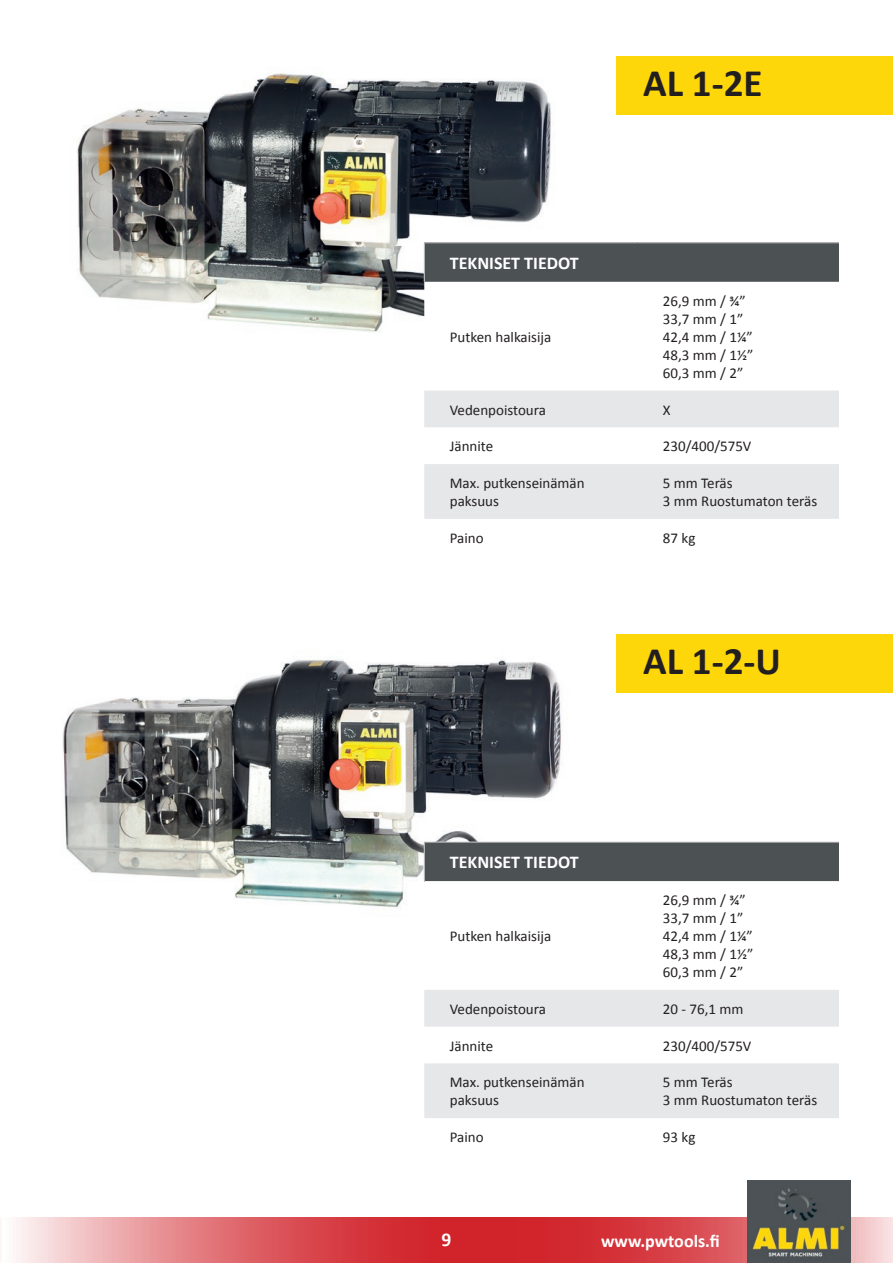
<style>
.page{position:relative;width:893px;height:1263px;background:#fff}
.page>*{position:absolute;margin:0;border:0;box-sizing:border-box;transform-origin:0 0}
.t1{font:700 39px "Calibri";color:#231f20}
.t2{font:700 19.5px "Calibri";color:#fff}
.t3{font:700 18px "Calibri";color:#fff}
.t4{font:15px/18px "Calibri";color:#231f20}
</style>
<div class="page">
<hr style="left:0;top:1217px;width:1px;height:46px;background:#d1232a">
<svg style="left:16px;top:1217px;width:877px;height:46px;background:#dd6166"></svg>
<img style="left:747px;top:1180px;width:104px;height:83px">
<img style="left:62px;top:658px;width:539px;height:250px">
<img style="left:77px;top:73px;width:476px;height:259px">
<div style="left:424px;top:243px;width:415px;height:39px;background:#4c5154"></div>
<svg style="left:424px;top:282px;width:415px;height:109px"></svg>
<div style="left:424px;top:391px;width:415px;height:36px;background:#e6e7e9"></div>
<div style="left:424px;top:464px;width:415px;height:55px;background:#e6e7e9"></div>
<hr style="left:424px;top:242px;width:213px;height:1px;background:#d1d2d4">
<hr style="left:424px;top:243px;width:1px;height:39px;background:#d1d2d4">
<hr style="left:637px;top:242px;width:202px;height:1px;background:#d1d2d4">
<div style="left:617px;top:56px;width:276px;height:58px;background:#fed70a"></div>
<div style="left:424px;top:842px;width:415px;height:39px;background:#4c5154"></div>
<svg style="left:424px;top:881px;width:415px;height:27px"></svg>
<div style="left:424px;top:990px;width:415px;height:36px;background:#e6e7e9"></div>
<div style="left:424px;top:1063px;width:415px;height:55px;background:#e6e7e9"></div>
<hr style="left:424px;top:842px;width:213px;height:1px;background:#d1d2d4">
<hr style="left:424px;top:842px;width:1px;height:39px;background:#d1d2d4">
<hr style="left:637px;top:842px;width:202px;height:1px;background:#d1d2d4">
<div style="left:617px;top:634px;width:276px;height:58px;background:#fed70a"></div>
<p class="t3" style="left:450px;top:252px;width:130px">TEKNISET TIEDOT</p>
<p class="t4" style="left:450px;top:328px;width:103px">Putken halkaisija</p>
<h1 class="t1" style="left:643px;top:58px;width:121px">AL 1-2E</h1>
<p class="t4" style="left:663px;top:292px;width:92px">26,9 mm / ¾”<br>33,7 mm / 1”<br>42,4 mm / 1¼”<br>48,3 mm / 1½”<br>60,3 mm / 2”</p>
<p class="t4" style="left:450px;top:401px;width:98px">Vedenpoistoura</p>
<p class="t4" style="left:663px;top:401px;width:9px">X</p>
<p class="t4" style="left:450px;top:437px;width:45px">Jännite</p>
<p class="t4" style="left:663px;top:437px;width:90px">230/400/575V</p>
<p class="t4" style="left:450px;top:474px;width:136px">Max. putkenseinämän paksuus</p>
<p class="t4" style="left:663px;top:474px;width:156px">5 mm Teräs<br>3 mm Ruostumaton teräs</p>
<p class="t4" style="left:450px;top:529px;width:35px">Paino</p>
<p class="t4" style="left:663px;top:529px;width:34px">87 kg</p>
<h1 class="t1" style="left:643px;top:636px;width:139px">AL 1-2-U</h1>
<p class="t3" style="left:450px;top:851px;width:130px">TEKNISET TIEDOT</p>
<p class="t4" style="left:450px;top:927px;width:103px">Putken halkaisija</p>
<p class="t4" style="left:663px;top:891px;width:92px">26,9 mm / ¾”<br>33,7 mm / 1”<br>42,4 mm / 1¼”<br>48,3 mm / 1½”<br>60,3 mm / 2”</p>
<p class="t4" style="left:450px;top:1000px;width:98px">Vedenpoistoura</p>
<p class="t4" style="left:663px;top:1000px;width:82px">20 - 76,1 mm</p>
<p class="t4" style="left:450px;top:1037px;width:45px">Jännite</p>
<p class="t4" style="left:663px;top:1037px;width:90px">230/400/575V</p>
<p class="t4" style="left:450px;top:1073px;width:136px">Max. putkenseinämän paksuus</p>
<p class="t4" style="left:663px;top:1073px;width:156px">5 mm Teräs<br>3 mm Ruostumaton teräs</p>
<p class="t4" style="left:450px;top:1128px;width:35px">Paino</p>
<p class="t4" style="left:663px;top:1128px;width:34px">93 kg</p>
<h2 class="t2" style="left:442px;top:1227px;width:11px">9</h2>
<p class="t3" style="left:601px;top:1229px;width:120px">www.pwtools.fi</p>
</div>
